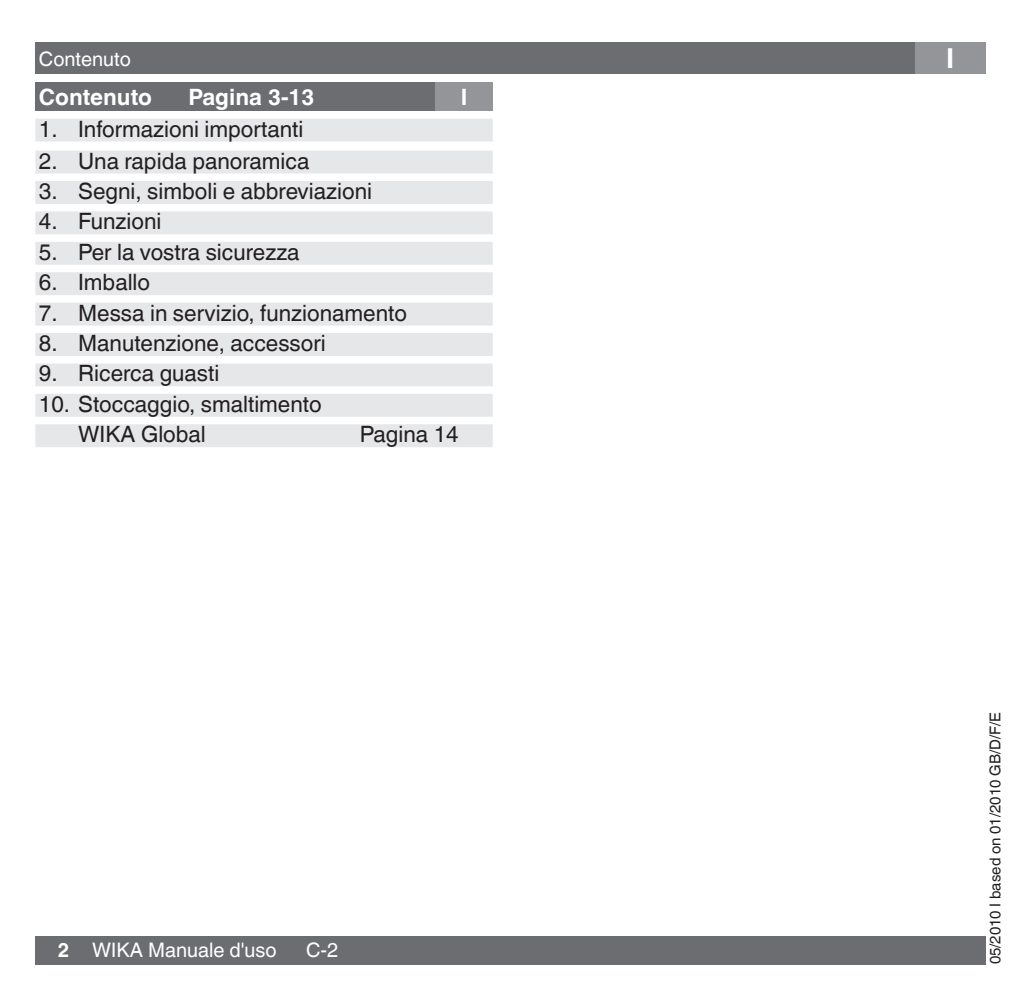
<style>
.page{position:relative;width:1021px;height:1007px;background:#fff}
.page>*{position:absolute;margin:0;border:0;box-sizing:border-box;transform-origin:0 0}
.t1{font:700 27.5px "Helvetica World";color:#fff}
.t2{font:22.5px/30.5px "Helvetica World";color:#231f20}
.t3{font:700 22.5px "Helvetica World";color:#fff}
.t4{font:20px "Helvetica World";color:#fff}
.t5{font:15px "Helvetica World";color:#231f20}
.s1{font-weight:700}
</style>
<div class="page">
<div style="left:35px;top:42px;width:950px;height:32px;background:#6c6d70"></div>
<div style="left:35px;top:935px;width:950px;height:29px;background:#6c6d70"></div>
<div style="left:914px;top:42px;width:71px;height:32px;background:#939598"></div>
<div style="left:35px;top:83px;width:400px;height:28px;background:#6c6d70"></div>
<div style="left:435px;top:83px;width:57px;height:28px;background:#939598"></div>
<svg style="left:35px;top:119px;width:457px;height:328px;fill:#e6e7e9"></svg>
<p class="t4" style="left:39px;top:47px;width:94px">Contenuto</p>
<p class="t1" style="left:946px;top:42px;width:10px">I</p>
<p class="t3" style="left:39px;top:84px;width:115px">Contenuto</p>
<p class="t3" style="left:188px;top:84px;width:127px">Pagina 3-13</p>
<p class="t3" style="left:460px;top:84px;width:8px">I</p>
<p class="t2" style="left:39px;top:113px;width:266px">1. Informazioni importanti</p>
<p class="t2" style="left:39px;top:145px;width:272px">2. Una rapida panoramica</p>
<p class="t2" style="left:39px;top:176px;width:335px">3. Segni, simboli e abbreviazioni</p>
<p class="t2" style="left:39px;top:206px;width:124px">4. Funzioni</p>
<p class="t2" style="left:39px;top:237px;width:262px">5. Per la vostra sicurezza</p>
<p class="t2" style="left:39px;top:267px;width:113px">6. Imballo</p>
<p class="t2" style="left:39px;top:297px;width:369px">7. Messa in servizio, funzionamento</p>
<p class="t2" style="left:39px;top:328px;width:288px">8. Manutenzione, accessori</p>
<p class="t2" style="left:39px;top:358px;width:182px">9. Ricerca guasti</p>
<p class="t2" style="left:78px;top:388px;width:245px;text-indent:-39px">10. Stoccaggio, smaltimento<br>WIKA Global</p>
<p class="t2" style="left:360px;top:419px;width:100px">Pagina 14</p>
<p class="t4" style="left:58px;top:938px;width:220px"><span class="s1">2</span> WIKA Manuale d'uso</p>
<p class="t4" style="left:306px;top:938px;width:34px">C-2</p>
<p class="t5" style="left:986px;top:964px;width:253px;rotate:-90deg">05/2010 I based on 01/2010 GB/D/F/E</p>
</div>
